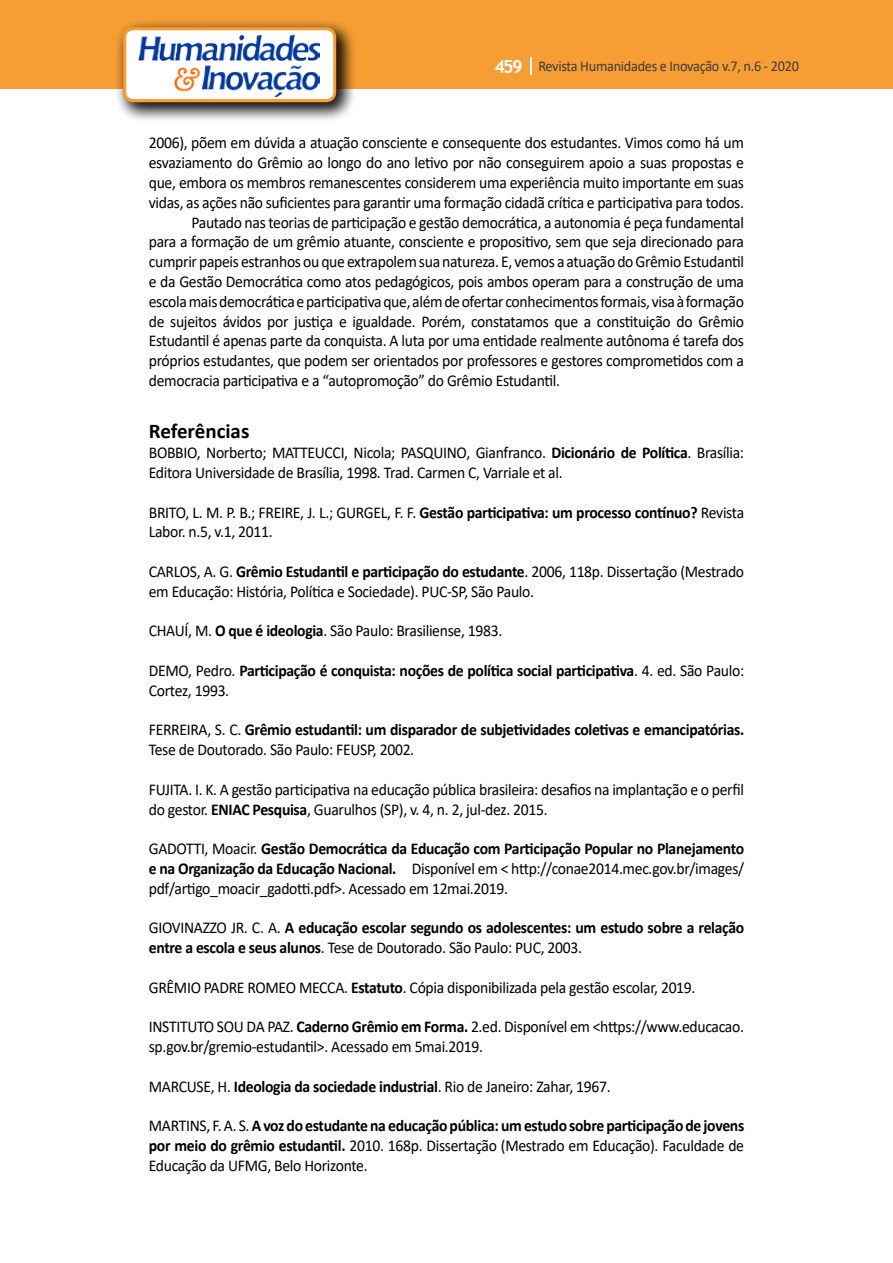
<style>
.page{position:relative;width:893px;height:1263px;background:#fff}
.page>*{position:absolute;margin:0;border:0;box-sizing:border-box;transform-origin:0 0}
.t1{font:700 21px "Calibri";color:#000}
.t2{font:16.5px/19.8px "Calibri";letter-spacing:-.02em;color:#000;scale:.95 1}
.t3{font:700 16.5px/19.8px "Calibri";letter-spacing:-.02em;color:#000;scale:.95 1}
.t4{font:15px "Calibri";letter-spacing:-.02em;color:#3c3c3b;scale:.95 1}
.s1{font-family:"Trebuchet MS";font-weight:700;font-size:18px;color:#fff}
.s2{font-weight:700}
.s3{font-weight:400}
</style>
<div class="page">
<div style="left:0;top:0;width:893px;height:88px;background:#f69e34"></div>
<svg style="left:530px;top:57px;width:2px;height:18px"></svg>
<div style="left:115px;top:19px;width:241px;height:103px;background:#000;opacity:.75"></div>
<div style="left:125px;top:29px;width:210px;height:72px;background:#fff;border-radius:9px"></div>
<img style="left:139px;top:35px;width:180px;height:62px">
<div style="left:123px;top:27px;width:213px;height:75px;border:3px solid #f69e34;border-radius:9px"></div>
<p class="t4" style="left:495px;top:56px;width:322px"><span class="s1">459</span> Revista Humanidades e Inovação v.7, n.6 - 2020</p>
<p class="t2" style="left:149px;top:133px;width:628px">2006), põem em dúvida a atuação consciente e consequente dos estudantes. Vimos como há um</p>
<p class="t2" style="left:149px;top:152px;width:628px">esvaziamento do Grêmio ao longo do ano letivo por não conseguirem apoio a suas propostas e</p>
<p class="t2" style="left:149px;top:172px;width:628px">que, embora os membros remanescentes considerem uma experiência muito importante em suas</p>
<p class="t2" style="left:149px;top:192px;width:628px">vidas, as ações não suficientes para garantir uma formação cidadã crítica e participativa para todos.</p>
<p class="t2" style="left:191px;top:212px;width:583px">Pautado nas teorias de participação e gestão democrática, a autonomia é peça fundamental</p>
<p class="t2" style="left:149px;top:232px;width:628px">para a formação de um grêmio atuante, consciente e propositivo, sem que seja direcionado para</p>
<p class="t2" style="left:149px;top:251px;width:628px">cumprir papeis estranhos ou que extrapolem sua natureza. E, vemos a atuação do Grêmio Estudantil</p>
<p class="t2" style="left:149px;top:271px;width:628px">e da Gestão Democrática como atos pedagógicos, pois ambos operam para a construção de uma</p>
<p class="t2" style="left:149px;top:291px;width:628px">escola mais democrática e participativa que, além de ofertar conhecimentos formais, visa à formação</p>
<p class="t2" style="left:149px;top:311px;width:628px">de sujeitos ávidos por justiça e igualdade. Porém, constatamos que a constituição do Grêmio</p>
<p class="t2" style="left:149px;top:331px;width:628px">Estudantil é apenas parte da conquista. A luta por uma entidade realmente autônoma é tarefa dos</p>
<p class="t2" style="left:149px;top:350px;width:628px">próprios estudantes, que podem ser orientados por professores e gestores comprometidos com a</p>
<p class="t2" style="left:149px;top:370px;width:434px">democracia participativa e a “autopromoção” do Grêmio Estudantil.</p>
<p class="t1" style="left:149px;top:416px;width:102px">Referências</p>
<p class="t2" style="left:149px;top:442px;width:628px">BOBBIO, Norberto; MATTEUCCI, Nicola; PASQUINO, Gianfranco. <span class="s2">Dicionário de Política</span>. Brasília:<br>Editora Universidade de Brasília, 1998. Trad. Carmen C, Varriale et al.</p>
<p class="t2" style="left:149px;top:502px;width:628px">BRITO, L. M. P. B.; FREIRE, J. L.; GURGEL, F. F. <span class="s2">Gestão participativa: um processo contínuo?</span> Revista<br>Labor. n.5, v.1, 2011.</p>
<p class="t2" style="left:149px;top:561px;width:628px">CARLOS, A. G. <span class="s2">Grêmio Estudantil e participação do estudante</span>. 2006, 118p. Dissertação (Mestrado em Educação: História, Política e Sociedade). PUC-SP, São Paulo.</p>
<p class="t2" style="left:149px;top:620px;width:374px">CHAUÍ, M. <span class="s2">O que é ideologia</span>. São Paulo: Brasiliense, 1983.</p>
<p class="t3" style="left:149px;top:660px;width:628px"><span class="s3">DEMO, Pedro.</span> Participação é conquista: noções de política social participativa<span class="s3">. 4. ed. São Paulo:<br>Cortez, 1993.</span></p>
<p class="t3" style="left:149px;top:720px;width:628px"><span class="s3">FERREIRA, S. C.</span> Grêmio estudantil: um disparador de subjetividades coletivas e emancipatórias.<br><span class="s3">Tese de Doutorado. São Paulo: FEUSP, 2002.</span></p>
<p class="t2" style="left:149px;top:779px;width:628px">FUJITA. I. K. A gestão participativa na educação pública brasileira: desafios na implantação e o perfil do gestor. <span class="s2">ENIAC Pesquisa</span>, Guarulhos (SP), v. 4, n. 2, jul-dez. 2015.</p>
<p class="t2" style="left:149px;top:838px;width:628px;text-align:justify">GADOTTI, Moacir. <span class="s2">Gestão Democrática da Educação com Participação Popular no Planejamento e na Organização da Educação Nacional.</span> Disponível em &lt; http://conae2014.mec.gov.br/images/ pdf/artigo_moacir_gadotti.pdf&gt;. Acessado em 12mai.2019.</p>
<p class="t3" style="left:149px;top:918px;width:628px"><span class="s3">GIOVINAZZO JR. C. A.</span> A educação escolar segundo os adolescentes: um estudo sobre a relação entre a escola e seus alunos<span class="s3">. Tese de Doutorado. São Paulo: PUC, 2003.</span></p>
<p class="t2" style="left:149px;top:977px;width:577px">GRÊMIO PADRE ROMEO MECCA. <span class="s2">Estatuto</span>. Cópia disponibilizada pela gestão escolar, 2019.</p>
<p class="t2" style="left:149px;top:1016px;width:628px">INSTITUTO SOU DA PAZ. <span class="s2">Caderno Grêmio em Forma.</span> 2.ed. Disponível em &lt;https://www.educacao. sp.gov.br/gremio-estudantil&gt;. Acessado em 5mai.2019.</p>
<p class="t2" style="left:149px;top:1076px;width:488px">MARCUSE, H. <span class="s2">Ideologia da sociedade industrial</span>. Rio de Janeiro: Zahar, 1967.</p>
<p class="t2" style="left:149px;top:1115px;width:628px;text-align:justify">MARTINS, F. A. S. <span class="s2">A voz do estudante na educação pública: um estudo sobre participação de jovens por meio do grêmio estudantil.</span> 2010. 168p. Dissertação (Mestrado em Educação). Faculdade de Educação da UFMG, Belo Horizonte.</p>
</div>
